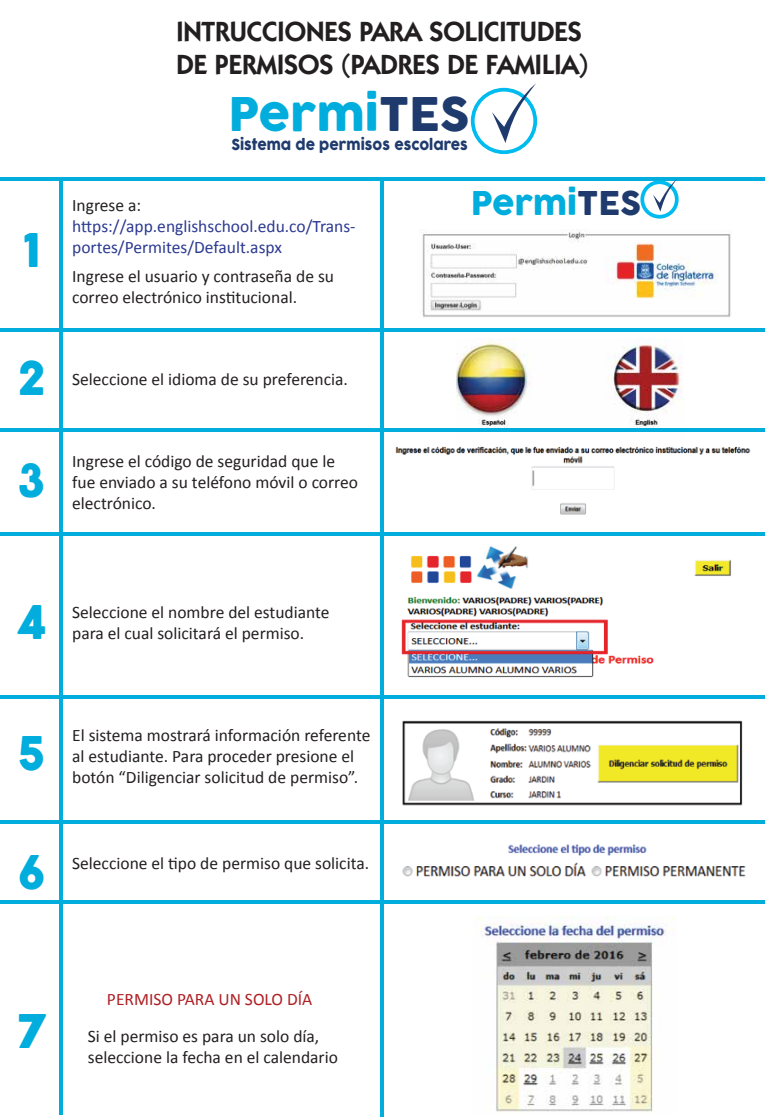
<style>
.page{position:relative;width:765px;height:1118px;background:#fff}
.page>*{position:absolute;margin:0;border:0;box-sizing:border-box;transform-origin:0 0}
.t1{font:45.25px "COCOGOOSE";color:#00addc}
.t2{font:32px "COCOGOOSE";color:#00addc}
.t3{font:600 27.88px/33.4px "Kabel IT Cby BT";color:#231f20}
.t4{font:17.5px/21px "Calibri";color:#231f20}
.t5{font:17.5px/21px "Calibri";color:#2b3990}
.t6{font:17.5px "Calibri";color:#ae1f24}
.t7{font:14.75px "COCOGOOSE";color:#1f3b6d;scale:.9 1}
.s1{color:#1f3b6d}
</style>
<div class="page">
<img style="left:456px;top:338px;width:228px;height:91px">
<hr style="left:0;top:177px;width:765px;height:3px;background:#00addc">
<hr style="left:0;top:429px;width:765px;height:3px;background:#00addc">
<hr style="left:381px;top:177px;width:3px;height:939px;background:#00addc">
<hr style="left:0;top:695px;width:765px;height:3px;background:#00addc">
<hr style="left:0;top:329px;width:765px;height:3px;background:#00addc">
<hr style="left:0;top:532px;width:765px;height:3px;background:#00addc">
<hr style="left:0;top:820px;width:765px;height:3px;background:#00addc">
<hr style="left:0;top:900px;width:765px;height:3px;background:#00addc">
<div style="left:471px;top:88px;width:66px;height:66px;border:4px solid #00bbef;border-radius:50%"></div>
<svg style="left:492px;top:83px;width:44px;height:60px"></svg>
<div style="left:640px;top:180px;width:39px;height:39px;border:4px solid #00bbef;border-radius:50%"></div>
<svg style="left:653px;top:179px;width:24px;height:33px"></svg>
<img style="left:419px;top:229px;width:312px;height:88px">
<img style="left:395px;top:446px;width:356px;height:69px">
<img style="left:401px;top:546px;width:330px;height:132px">
<img style="left:402px;top:720px;width:341px;height:86px">
<img style="left:402px;top:844px;width:344px;height:33px">
<img style="left:476px;top:917px;width:198px;height:196px">
<hr style="left:60px;top:177px;width:3px;height:937px;background:#00addc">
<h1 class="t1" style="left:23px;top:216px;width:18px">1</h1>
<h1 class="t1" style="left:17px;top:344px;width:31px">2</h1>
<h1 class="t1" style="left:18px;top:447px;width:29px">3</h1>
<h3 class="t3" style="left:176px;top:14px;width:414px">INTRUCCIONES PARA SOLICITUDES<br>DE PERMISOS (PADRES DE FAMILIA)</h3>
<p class="t4" style="left:72px;top:195px;width:71px">Ingrese a:</p>
<h1 class="t1" style="left:229px;top:81px;width:242px">Permi<span class="s1">TES</span></h1>
<p class="t7" style="left:231px;top:133px;width:264px">Sistema de permisos escolares</p>
<h2 class="t2" style="left:471px;top:179px;width:172px">Permi<span class="s1">TES</span></h2>
<p class="t5" style="left:72px;top:216px;width:285px">https://app.englishschool.edu.co/Trans&shy;portes/Permites/Default.aspx</p>
<p class="t4" style="left:72px;top:266px;width:263px">Ingrese el usuario y contraseña de su correo electrónico institucional.</p>
<p class="t4" style="left:72px;top:369px;width:277px">Seleccione el idioma de su preferencia.</p>
<p class="t4" style="left:72px;top:451px;width:287px">Ingrese el código de seguridad que le fue enviado a su teléfono móvil o correo electrónico.</p>
<h1 class="t1" style="left:17px;top:588px;width:31px">4</h1>
<p class="t4" style="left:72px;top:602px;width:259px">Seleccione el nombre del estudiante para el cual solicitará el permiso.</p>
<h1 class="t1" style="left:18px;top:719px;width:29px">5</h1>
<h1 class="t1" style="left:18px;top:839px;width:30px">6</h1>
<p class="t4" style="left:72px;top:725px;width:300px">El sistema mostrará información referente al estudiante. Para proceder presione el botón “Diligenciar solicitud de permiso”.</p>
<p class="t4" style="left:72px;top:853px;width:299px">Seleccione el tipo de permiso que solicita.</p>
<h1 class="t1" style="left:17px;top:997px;width:31px">7</h1>
<p class="t6" style="left:107px;top:988px;width:207px">PERMISO PARA UN SOLO DÍA</p>
<p class="t4" style="left:88px;top:1026px;width:252px">Si el permiso es para un solo día, seleccione la fecha en el calendario</p>
</div>
